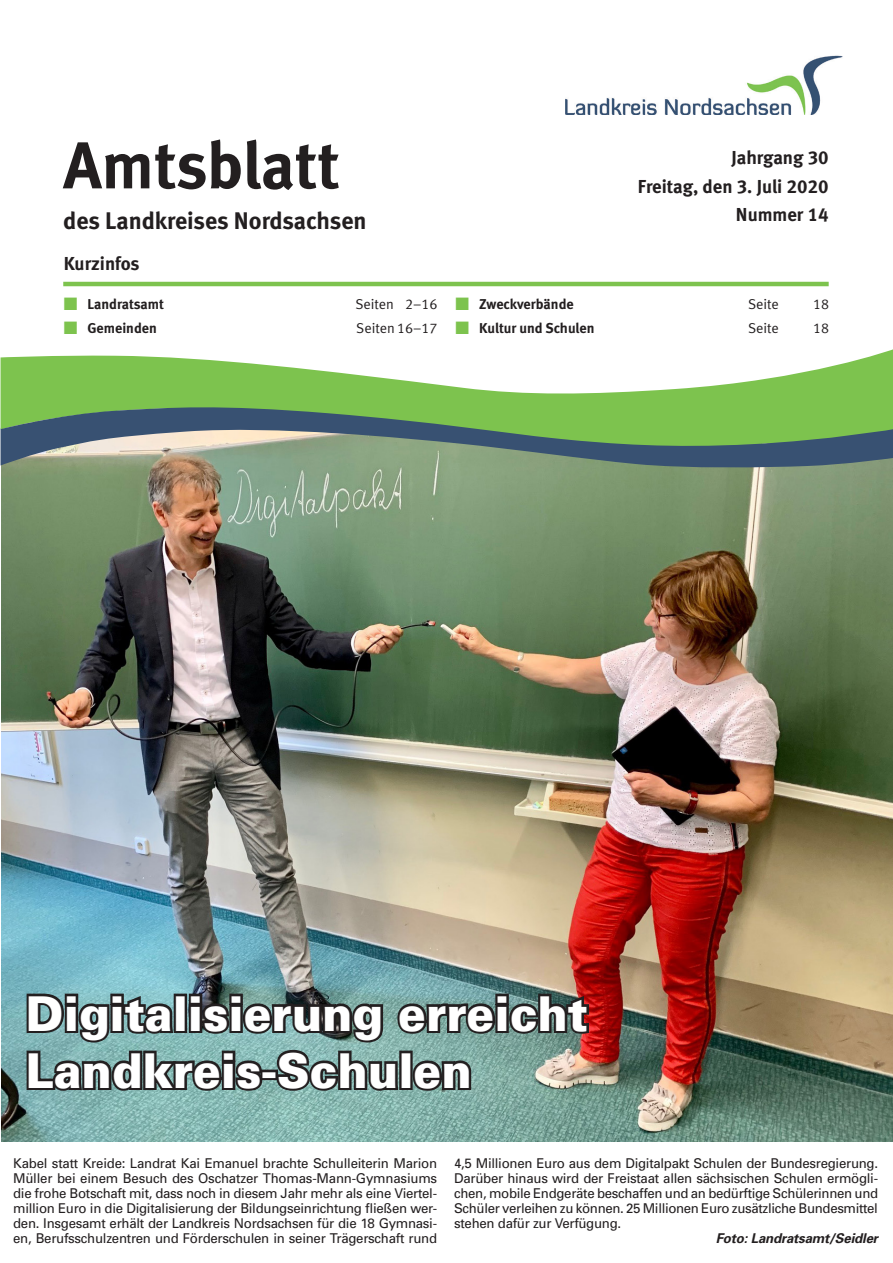
<style>
.page{position:relative;width:893px;height:1263px;background:#fff}
.page>*{position:absolute;margin:0;border:0;box-sizing:border-box;transform-origin:0 0}
.t1{font:66px "Meta Bold LF";color:#231f20}
.t2{font:900 48px/57px "Univers";color:#fff;scale:.95 1}
.t3{font:24px "Meta Bold LF";color:#231f20}
.t4{font:18.75px/28.5px "Meta Bold LF";color:#231f20;text-align:right}
.t5{font:14.25px "Meta Bold LF";color:#231f20}
.t6{font:14.25px "Meta Normal LF";color:#231f20}
.t7{font:13.5px/15px "Univers";letter-spacing:-.02em;color:#231f20;text-align:justify}
.t8{font:italic 700 13.5px "Univers";letter-spacing:-.01em;color:#231f20}
.s1{color:#7dc34e}
.s2{color:#fff}
</style>
<div class="page">
<img style="left:1px;top:469px;width:892px;height:673px">
<img style="left:565px;top:55px;width:280px;height:59px">
<hr style="left:63px;top:282px;width:766px;height:4px;background:#7dc34e">
<svg style="left:1px;top:349px;width:892px;height:55px;fill:#7dc34e"></svg>
<svg style="left:1px;top:404px;width:892px;height:65px;background:#71956f"></svg>
<svg style="left:24px;top:991px;width:567px;height:103px;background:#5d7472"></svg>
<h1 class="t1" style="left:63px;top:126px;width:278px">Amtsblatt</h1>
<h3 class="t3" style="left:63px;top:207px;width:305px">des Landkreises Nordsachsen</h3>
<h3 class="t4" style="left:64px;top:249px;width:77px">Kurzinfos</h3>
<p class="t5" style="left:64px;top:295px;width:102px"><span class="s1">■</span> Landratsamt</p>
<p class="t6" style="left:355px;top:295px;width:84px">Seiten <span class="s2">1</span>2–16</p>
<p class="t5" style="left:64px;top:319px;width:95px"><span class="s1">■</span> Gemeinden</p>
<p class="t6" style="left:356px;top:319px;width:83px">Seiten 16–17</p>
<h3 class="t4" style="left:638px;top:143px;width:192px">Jahrgang 30<br>Freitag, den 3. Juli 2020<br>Nummer 14</h3>
<p class="t5" style="left:455px;top:295px;width:120px"><span class="s1">■</span> Zweckverbände</p>
<p class="t6" style="left:748px;top:295px;width:32px">Seite</p>
<p class="t6" style="left:813px;top:295px;width:17px">18</p>
<p class="t5" style="left:455px;top:319px;width:140px"><span class="s1">■</span> Kultur und Schulen</p>
<p class="t6" style="left:748px;top:319px;width:32px">Seite</p>
<p class="t6" style="left:813px;top:319px;width:17px">18</p>
<h2 class="t2" style="left:26px;top:984px;width:593px">Digitalisierung erreicht<br>Landkreis-Schulen</h2>
<p class="t7" style="left:13px;top:1156px;width:426px">Kabel statt Kreide: Landrat Kai Emanuel brachte Schulleiterin Marion Müller bei einem Besuch des Oschatzer Thomas-Mann-Gymnasiums die frohe Botschaft mit, dass noch in diesem Jahr mehr als eine Viertel&shy;million Euro in die Digitalisierung der Bildungseinrichtung fließen wer&shy;den. Insgesamt erhält der Landkreis Nordsachsen für die 18 Gymnasi&shy;en, Berufsschulzentren und Förderschulen in seiner Trägerschaft rund</p>
<p class="t7" style="left:454px;top:1156px;width:426px">4,5 Millionen Euro aus dem Digitalpakt Schulen der Bundesregierung.<br>Darüber hinaus wird der Freistaat allen sächsischen Schulen ermögli&shy;chen, mobile Endgeräte beschaffen und an bedürftige Schülerinnen und Schüler verleihen zu können. 25 Millionen Euro zusätzliche Bundesmittel stehen dafür zur Verfügung.</p>
<p class="t8" style="left:716px;top:1230px;width:164px">Foto: Landratsamt/Seidler</p>
</div>
